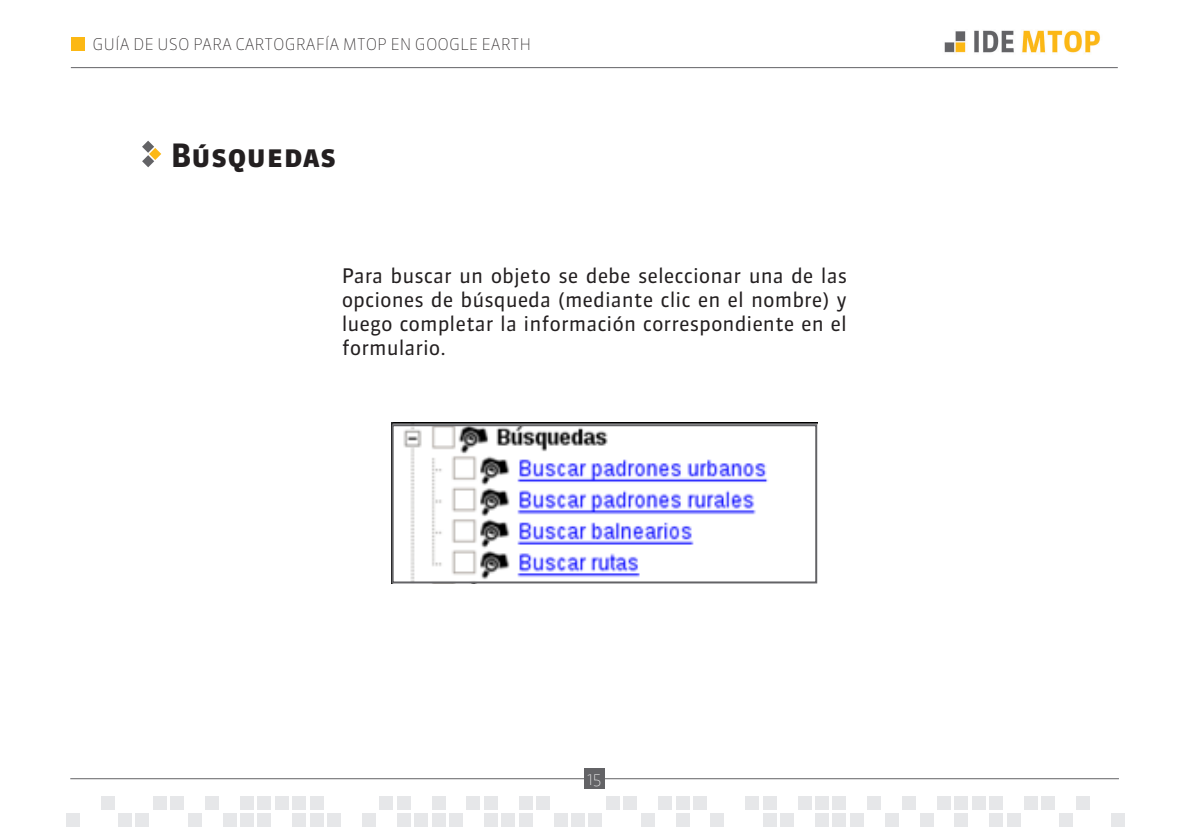
<style>
.page{position:relative;width:1191px;height:840px;background:#fff}
.page>*{position:absolute;margin:0;border:0;box-sizing:border-box;transform-origin:0 0}
.t1{font:32px "Sanuk Bold SC";color:#231f20}
.t2{font:20px/24px "Sanuk";color:#231f20;text-align:justify}
.t3{font:100 16px "Sanuk";color:#231f20}
.t4{font:100 16px "Sanuk";color:#fff}
</style>
<div class="page">
<hr style="left:70px;top:777px;width:1049px;height:1px;background:#636366">
<div style="left:584px;top:768px;width:20px;height:20px;background:#636366"></div>
<img style="left:924px;top:30px;width:193px;height:39px">
<div style="left:71px;top:38px;width:13px;height:13px;background:#fcb814"></div>
<div style="left:153px;top:796px;width:14px;height:13px;background:#e6e7e9"></div>
<div style="left:327px;top:813px;width:14px;height:13px;background:#e6e7e9"></div>
<div style="left:397px;top:796px;width:13px;height:13px;background:#e6e7e9"></div>
<div style="left:693px;top:796px;width:13px;height:13px;background:#e6e7e9"></div>
<div style="left:832px;top:796px;width:14px;height:13px;background:#e6e7e9"></div>
<div style="left:972px;top:796px;width:13px;height:13px;background:#e6e7e9"></div>
<div style="left:223px;top:813px;width:13px;height:13px;background:#e6e7e9"></div>
<div style="left:397px;top:813px;width:13px;height:13px;background:#e6e7e9"></div>
<div style="left:589px;top:813px;width:13px;height:13px;background:#e6e7e9"></div>
<div style="left:501px;top:813px;width:14px;height:13px;background:#e6e7e9"></div>
<div style="left:832px;top:813px;width:14px;height:13px;background:#e6e7e9"></div>
<div style="left:1059px;top:813px;width:13px;height:13px;background:#e6e7e9"></div>
<div style="left:467px;top:796px;width:13px;height:13px;background:#e6e7e9"></div>
<div style="left:658px;top:796px;width:14px;height:13px;background:#e6e7e9"></div>
<div style="left:798px;top:796px;width:13px;height:13px;background:#e6e7e9"></div>
<div style="left:937px;top:796px;width:13px;height:13px;background:#e6e7e9"></div>
<div style="left:188px;top:813px;width:13px;height:13px;background:#e6e7e9"></div>
<div style="left:362px;top:813px;width:14px;height:13px;background:#e6e7e9"></div>
<div style="left:118px;top:813px;width:14px;height:13px;background:#e6e7e9"></div>
<div style="left:292px;top:813px;width:14px;height:13px;background:#e6e7e9"></div>
<div style="left:292px;top:796px;width:14px;height:13px;background:#e6e7e9"></div>
<div style="left:258px;top:796px;width:13px;height:13px;background:#e6e7e9"></div>
<div style="left:432px;top:796px;width:13px;height:13px;background:#e6e7e9"></div>
<div style="left:623px;top:796px;width:14px;height:13px;background:#e6e7e9"></div>
<div style="left:763px;top:796px;width:13px;height:13px;background:#e6e7e9"></div>
<div style="left:902px;top:796px;width:13px;height:13px;background:#e6e7e9"></div>
<div style="left:536px;top:796px;width:14px;height:13px;background:#e6e7e9"></div>
<div style="left:867px;top:796px;width:14px;height:13px;background:#e6e7e9"></div>
<div style="left:258px;top:813px;width:13px;height:13px;background:#e6e7e9"></div>
<div style="left:432px;top:813px;width:13px;height:13px;background:#e6e7e9"></div>
<div style="left:763px;top:813px;width:13px;height:13px;background:#e6e7e9"></div>
<div style="left:1007px;top:813px;width:13px;height:13px;background:#e6e7e9"></div>
<div style="left:170px;top:796px;width:14px;height:13px;background:#e6e7e9"></div>
<div style="left:101px;top:796px;width:13px;height:13px;background:#e6e7e9"></div>
<div style="left:240px;top:796px;width:14px;height:13px;background:#e6e7e9"></div>
<div style="left:606px;top:796px;width:13px;height:13px;background:#e6e7e9"></div>
<div style="left:519px;top:796px;width:13px;height:13px;background:#e6e7e9"></div>
<div style="left:989px;top:796px;width:14px;height:13px;background:#e6e7e9"></div>
<div style="left:1076px;top:796px;width:14px;height:13px;background:#e6e7e9"></div>
<div style="left:240px;top:813px;width:14px;height:13px;background:#e6e7e9"></div>
<div style="left:414px;top:813px;width:14px;height:13px;background:#e6e7e9"></div>
<div style="left:519px;top:813px;width:13px;height:13px;background:#e6e7e9"></div>
<div style="left:710px;top:813px;width:14px;height:13px;background:#e6e7e9"></div>
<div style="left:850px;top:813px;width:13px;height:13px;background:#e6e7e9"></div>
<div style="left:989px;top:813px;width:14px;height:13px;background:#e6e7e9"></div>
<div style="left:66px;top:813px;width:13px;height:13px;background:#e6e7e9"></div>
<div style="left:205px;top:796px;width:14px;height:13px;background:#e6e7e9"></div>
<div style="left:380px;top:796px;width:13px;height:13px;background:#e6e7e9"></div>
<div style="left:484px;top:796px;width:13px;height:13px;background:#e6e7e9"></div>
<div style="left:676px;top:796px;width:13px;height:13px;background:#e6e7e9"></div>
<div style="left:815px;top:796px;width:13px;height:13px;background:#e6e7e9"></div>
<div style="left:954px;top:796px;width:14px;height:13px;background:#e6e7e9"></div>
<div style="left:1041px;top:796px;width:14px;height:13px;background:#e6e7e9"></div>
<div style="left:571px;top:813px;width:14px;height:13px;background:#e6e7e9"></div>
<div style="left:484px;top:813px;width:13px;height:13px;background:#e6e7e9"></div>
<div style="left:676px;top:813px;width:13px;height:13px;background:#e6e7e9"></div>
<div style="left:815px;top:813px;width:13px;height:13px;background:#e6e7e9"></div>
<div style="left:954px;top:813px;width:14px;height:13px;background:#e6e7e9"></div>
<div style="left:136px;top:813px;width:13px;height:13px;background:#e6e7e9"></div>
<div style="left:310px;top:813px;width:13px;height:13px;background:#e6e7e9"></div>
<div style="left:310px;top:796px;width:13px;height:13px;background:#e6e7e9"></div>
<div style="left:275px;top:796px;width:13px;height:13px;background:#e6e7e9"></div>
<div style="left:745px;top:796px;width:14px;height:13px;background:#e6e7e9"></div>
<div style="left:1024px;top:796px;width:13px;height:13px;background:#e6e7e9"></div>
<div style="left:449px;top:813px;width:14px;height:13px;background:#e6e7e9"></div>
<div style="left:641px;top:813px;width:13px;height:13px;background:#e6e7e9"></div>
<div style="left:780px;top:813px;width:14px;height:13px;background:#e6e7e9"></div>
<div style="left:919px;top:813px;width:14px;height:13px;background:#e6e7e9"></div>
<div style="left:554px;top:813px;width:13px;height:13px;background:#e6e7e9"></div>
<div style="left:885px;top:813px;width:13px;height:13px;background:#e6e7e9"></div>
<div style="left:1111px;top:813px;width:13px;height:13px;background:#e6e7e9"></div>
<hr style="left:71px;top:67px;width:1046px;height:1px;background:#636366">
<svg style="left:142px;top:141px;width:19px;height:26px"></svg>
<img style="left:391px;top:423px;width:426px;height:157px">
<div style="left:391px;top:424px;width:426px;height:159px;border:2px solid #636366"></div>
<p class="t3" style="left:92px;top:35px;width:440px">GUÍA DE USO PARA CARTOGRAFÍA MTOP EN GOOGLE EARTH</p>
<p class="t1" style="left:171px;top:137px;width:167px">Búsquedas</p>
<p class="t2" style="left:342px;top:263px;width:507px">Para buscar un objeto se debe seleccionar una de las opciones de búsqueda (mediante clic en el nombre) y luego completar la información correspondiente en el formulario.</p>
<p class="t4" style="left:587px;top:768px;width:16px">15</p>
</div>
